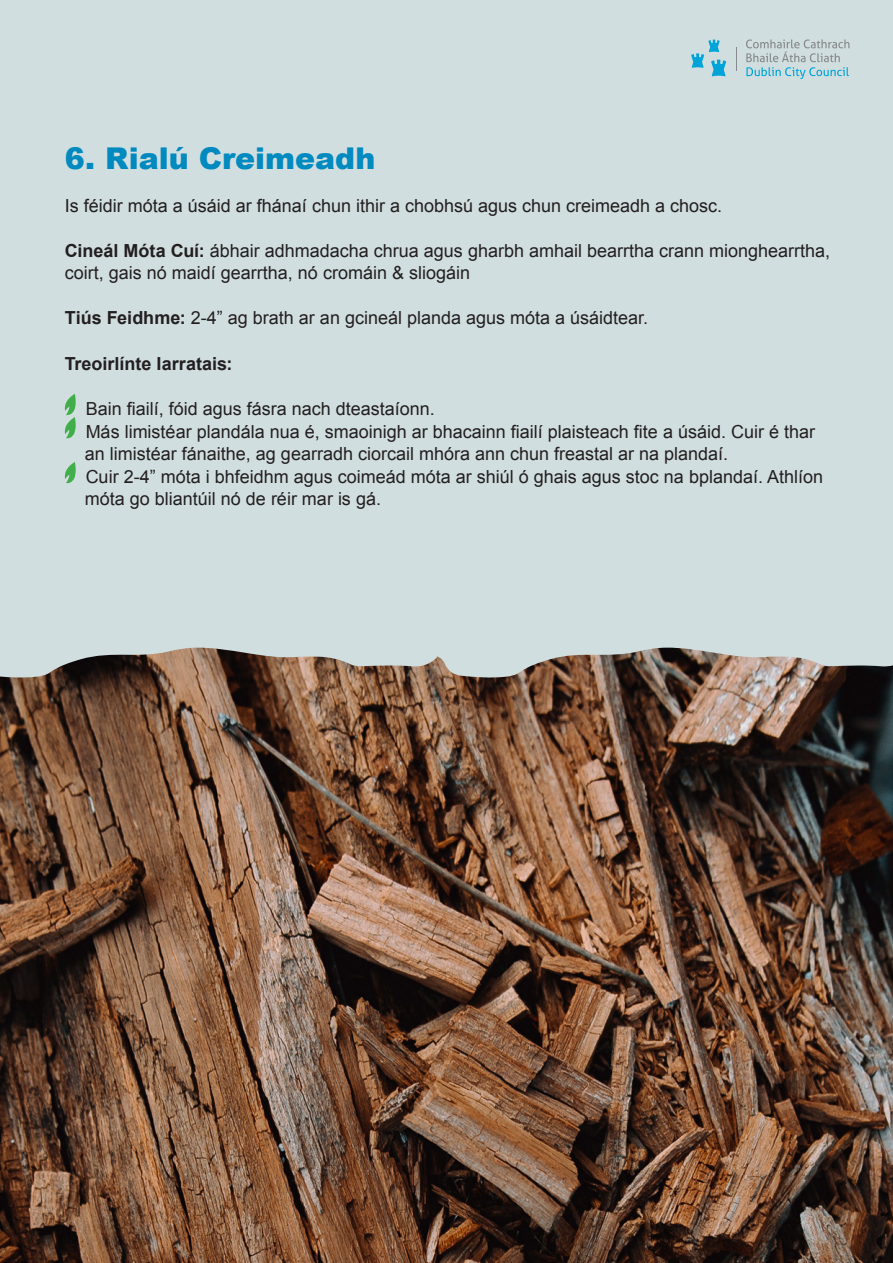
<style>
.page{position:relative;width:893px;height:1263px;background:#fff}
.page>*{position:absolute;margin:0;border:0;box-sizing:border-box;transform-origin:0 0}
.t1{font:900 30px "Arial";color:#008abf}
.t2{font:18px/21.6px "Arial";color:#231f20}
.t3{font:700 18px "Arial";color:#231f20}
.s1{font-weight:700}
</style>
<div class="page">
<img style="left:0;top:678px;width:893px;height:585px">
<svg style="left:0;top:566px;width:379px;height:112px;background:#bec4c2"></svg>
<svg style="left:379px;top:566px;width:514px;height:112px;background:#c2cac9"></svg>
<div style="left:0;top:0;width:893px;height:566px;background:#d1dedf"></div>
<svg style="left:746px;top:39px;width:103px;height:40px"></svg>
<svg style="left:691px;top:40px;width:35px;height:36px"></svg>
<svg style="left:736px;top:47px;width:1px;height:24px"></svg>
<svg style="left:65px;top:394px;width:11px;height:44px"></svg>
<svg style="left:65px;top:462px;width:11px;height:21px"></svg>
<p class="t1" style="left:65px;top:137px;width:312px">6. Rialú Creimeadh</p>
<p class="t2" style="left:65px;top:195px;width:659px">Is féidir móta a úsáid ar fhánaí chun ithir a chobhsú agus chun creimeadh a chosc.</p>
<p class="t2" style="left:65px;top:240px;width:767px"><span class="s1">Cineál Móta Cuí:</span> ábhair adhmadacha chrua agus gharbh amhail bearrtha crann mionghearrtha, coirt, gais nó maidí gearrtha, nó cromáin &amp; sliogáin</p>
<p class="t2" style="left:65px;top:307px;width:585px"><span class="s1">Tiús Feidhme:</span> 2-4” ag brath ar an gcineál planda agus móta a úsáidtear.</p>
<p class="t3" style="left:65px;top:352px;width:169px">Treoirlínte Iarratais:</p>
<p class="t2" style="left:86px;top:398px;width:351px">Bain fiailí, fóid agus fásra nach dteastaíonn.</p>
<p class="t2" style="left:86px;top:421px;width:731px">Más limistéar plandála nua é, smaoinigh ar bhacainn fiailí plaisteach fite a úsáid. Cuir é thar</p>
<p class="t2" style="left:85px;top:443px;width:645px">an limistéar fánaithe, ag gearradh ciorcail mhóra ann chun freastal ar na plandaí.</p>
<p class="t2" style="left:85px;top:466px;width:740px">Cuir 2-4” móta i bhfeidhm agus coimeád móta ar shiúl ó ghais agus stoc na bplandaí. Athlíon móta go bliantúil nó de réir mar is gá.</p>
</div>
